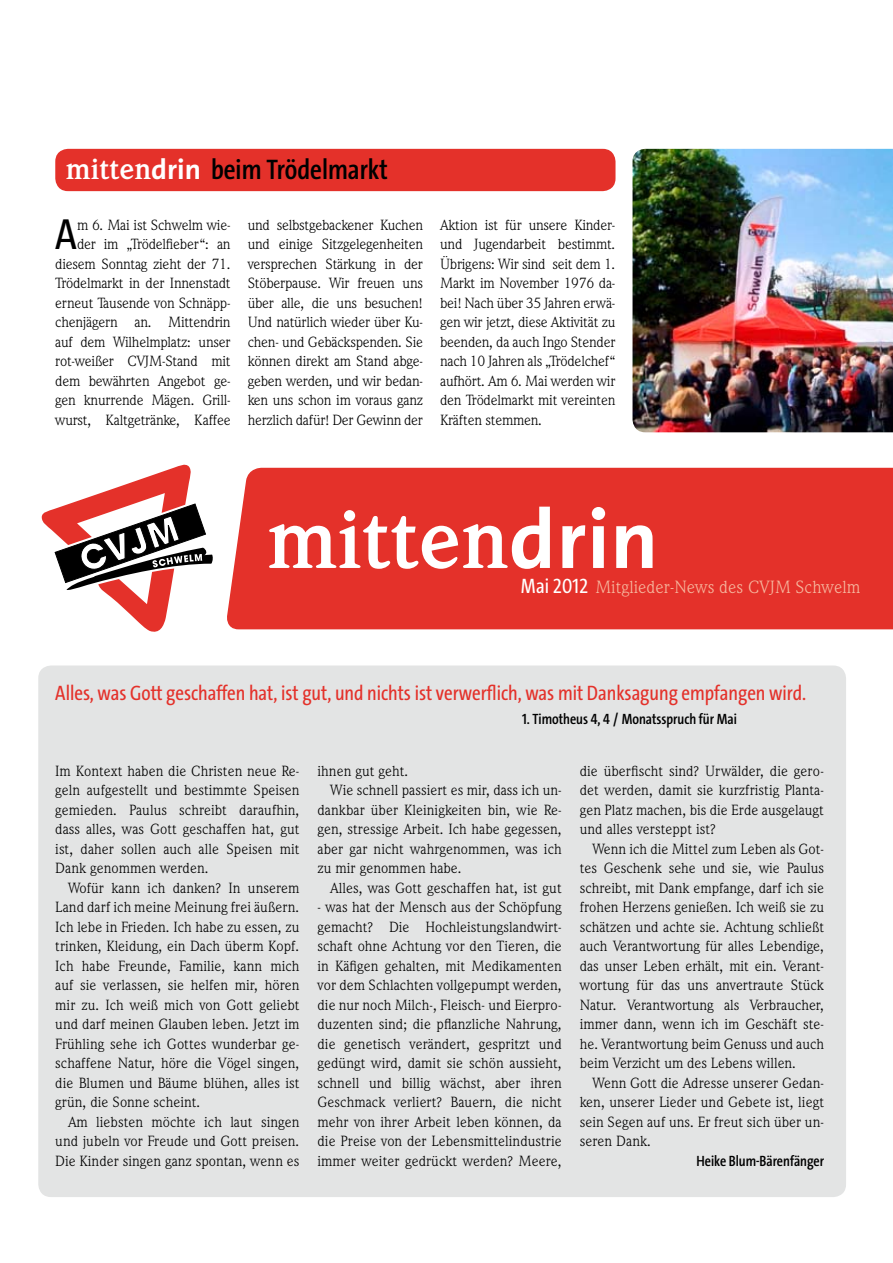
<style>
.page{position:relative;width:893px;height:1263px;background:#fff}
.page>*{position:absolute;margin:0;border:0;box-sizing:border-box;transform-origin:0 0}
.t1{font:700 84.9px "Weidemann IT Cby BT";color:#fff}
.t2{font:43.95px "The Sans Cd OF5";color:#000}
.t3{font:600 28.5px "The Sans Cd OF6";color:#000}
.t4{font:21px "The Sans Cd OF5";color:#e4312a}
.t5{font:18px "Weidemann IT Cby BT";color:#f6b89f}
.t6{font:15px/19.5px "Weidemann IT Cby BT";color:#000;text-align:justify}
.t7{font:15px/19.5px "Weidemann IT Cby BT";letter-spacing:-.02em;color:#000;text-align:right}
.t8{font:600 15px "The Sans Cd OF6";color:#000}
.s1{font-family:"Weidemann IT Cby BT";font-weight:700;font-size:30px;color:#fff}
.s2{font-family:"The Sans B7";font-weight:700;color:#fff}
.s3{font-family:"The Sans B7";font-size:84px}
.s4{font-family:"The Sans Cd OF5";font-size:21px;color:#fff}
</style>
<div class="page">
<div style="left:227px;top:467px;width:666px;height:163px;background:#e4312a"></div>
<svg style="left:42px;top:464px;width:171px;height:168px"></svg>
<div style="left:55px;top:149px;width:560px;height:42px;background:#e4312a;border-radius:13px"></div>
<div style="left:38px;top:665px;width:808px;height:532px;background:#e3e4e4;border-radius:13px"></div>
<img style="left:632px;top:149px;width:261px;height:283px">
<h3 class="t3" style="left:66px;top:156px;width:323px"><span class="s1">mitten</span><span class="s2">drin</span> beim Trödelmarkt</h3>
<h2 class="t2" style="left:55px;top:213px;width:23px">A</h2>
<p class="t7" style="left:55px;top:214px;width:177px">m 6. Mai ist Schwelm wie&shy;der im „Trödelfieber“: an diesem Sonntag zieht der 71.<br>Trödelmarkt in der Innenstadt erneut Tausende von Schnäpp&shy;chenjägern an. Mittendrin auf dem Wilhelmplatz: unser rot-weißer CVJM-Stand mit dem bewährten Angebot ge&shy;gen knurrende Mägen. Grill&shy;wurst, Kaltgetränke, Kaffee</p>
<p class="t6" style="left:248px;top:214px;width:177px">und selbstgebackener Kuchen und einige Sitzgelegenheiten versprechen Stärkung in der Stöberpause. Wir freuen uns über alle, die uns besuchen!<br>Und natürlich wieder über Ku&shy;chen- und Gebäckspenden. Sie können direkt am Stand abge&shy;geben werden, und wir bedan&shy;ken uns schon im voraus ganz herzlich dafür! Der Gewinn der</p>
<p class="t6" style="left:440px;top:214px;width:177px">Aktion ist für unsere Kinder&shy;und Jugendarbeit bestimmt.<br>Übrigens: Wir sind seit dem 1.<br>Markt im November 1976 da&shy;bei! Nach über 35 Jahren erwä&shy;gen wir jetzt, diese Aktivität zu beenden, da auch Ingo Stender nach 10 Jahren als „Trödelchef“ aufhört. Am 6. Mai werden wir den Trödelmarkt mit vereinten Kräften stemmen.</p>
<h1 class="t1" style="left:267px;top:486px;width:393px">mitten<span class="s3">drin</span></h1>
<p class="t5" style="left:521px;top:576px;width:341px"><span class="s4">Mai 2012</span> Mitglieder-News des CVJM Schwelm</p>
<h3 class="t4" style="left:55px;top:682px;width:753px">Alles, was Gott geschaffen hat, ist gut, und nichts ist verwerflich, was mit Danksagung empfangen wird.</h3>
<p class="t8" style="left:522px;top:711px;width:216px">1. Timotheus 4, 4 / Monatsspruch für Mai</p>
<p class="t6" style="left:55px;top:760px;width:246px">Im Kontext haben die Christen neue Re&shy;geln aufgestellt und bestimmte Speisen gemieden. Paulus schreibt daraufhin, dass alles, was Gott geschaffen hat, gut ist, daher sollen auch alle Speisen mit Dank genommen werden.</p>
<p class="t6" style="left:55px;top:877px;width:246px;text-indent:13px">Wofür kann ich danken? In unserem Land darf ich meine Meinung frei äußern.<br>Ich lebe in Frieden. Ich habe zu essen, zu trinken, Kleidung, ein Dach überm Kopf.<br>Ich habe Freunde, Familie, kann mich auf sie verlassen, sie helfen mir, hören mir zu. Ich weiß mich von Gott geliebt und darf meinen Glauben leben. Jetzt im Frühling sehe ich Gottes wunderbar ge&shy;schaffene Natur, höre die Vögel singen, die Blumen und Bäume blühen, alles ist grün, die Sonne scheint.</p>
<p class="t6" style="left:55px;top:1111px;width:246px;text-indent:13px">Am liebsten möchte ich laut singen und jubeln vor Freude und Gott preisen.<br>Die Kinder singen ganz spontan, wenn es</p>
<p class="t6" style="left:318px;top:760px;width:92px">ihnen gut geht.</p>
<p class="t6" style="left:330px;top:780px;width:233px">Wie schnell passiert es mir, dass ich un-</p>
<p class="t6" style="left:318px;top:799px;width:246px">dankbar über Kleinigkeiten bin, wie Re-</p>
<p class="t6" style="left:318px;top:819px;width:246px">gen, stressige Arbeit. Ich habe gegessen,</p>
<p class="t6" style="left:318px;top:838px;width:246px">aber gar nicht wahrgenommen, was ich</p>
<p class="t6" style="left:318px;top:858px;width:146px">zu mir genommen habe.</p>
<p class="t6" style="left:330px;top:877px;width:233px">Alles, was Gott geschaffen hat, ist gut</p>
<p class="t6" style="left:318px;top:897px;width:246px">- was hat der Mensch aus der Schöpfung gemacht? Die Hochleistungslandwirt&shy;schaft ohne Achtung vor den Tieren, die in Käfigen gehalten, mit Medikamenten vor dem Schlachten vollgepumpt werden, die nur noch Milch-, Fleisch- und Eierpro&shy;duzenten sind; die pflanzliche Nahrung, die genetisch verändert, gespritzt und gedüngt wird, damit sie schön aussieht, schnell und billig wächst, aber ihren Geschmack verliert? Bauern, die nicht mehr von ihrer Arbeit leben können, da die Preise von der Lebensmittelindustrie immer weiter gedrückt werden? Meere,</p>
<p class="t6" style="left:580px;top:760px;width:246px">die überfischt sind? Urwälder, die gero&shy;det werden, damit sie kurzfristig Planta&shy;gen Platz machen, bis die Erde ausgelaugt und alles versteppt ist?</p>
<p class="t6" style="left:580px;top:838px;width:246px;text-indent:13px">Wenn ich die Mittel zum Leben als Got&shy;tes Geschenk sehe und sie, wie Paulus schreibt, mit Dank empfange, darf ich sie frohen Herzens genießen. Ich weiß sie zu schätzen und achte sie. Achtung schließt auch Verantwortung für alles Lebendige, das unser Leben erhält, mit ein. Verant&shy;wortung für das uns anvertraute Stück Natur. Verantwortung als Verbraucher, immer dann, wenn ich im Geschäft ste&shy;he. Verantwortung beim Genuss und auch beim Verzicht um des Lebens willen.</p>
<p class="t6" style="left:580px;top:1072px;width:246px;text-indent:13px">Wenn Gott die Adresse unserer Gedan&shy;ken, unserer Lieder und Gebete ist, liegt sein Segen auf uns. Er freut sich über un&shy;seren Dank.</p>
<p class="t8" style="left:696px;top:1153px;width:129px">Heike Blum-Bärenfänger</p>
</div>
